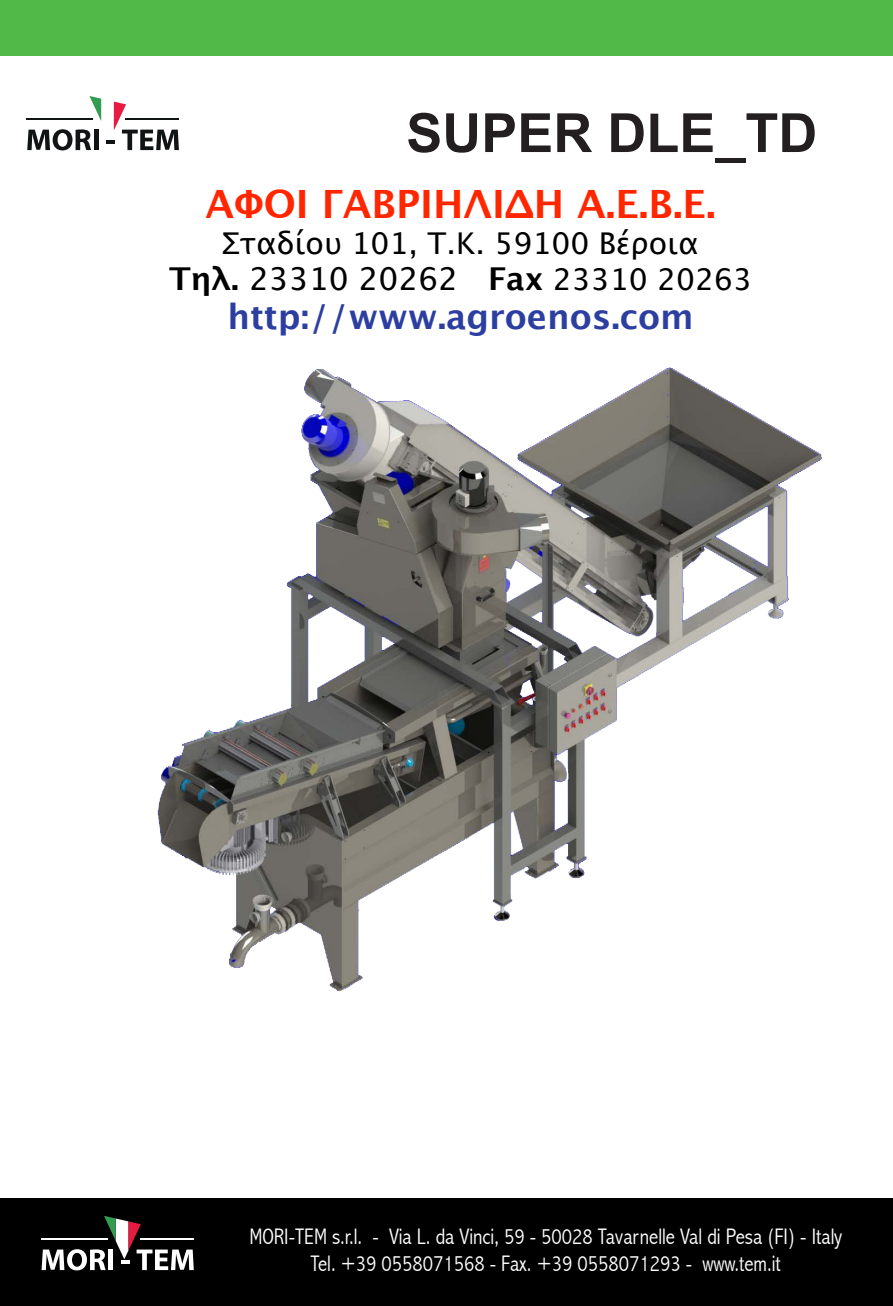
<style>
.page{position:relative;width:893px;height:1306px;background:#fff}
.page>*{position:absolute;margin:0;border:0;box-sizing:border-box;transform-origin:0 0}
.t1{font:700 54px "Arial";color:#231f20}
.t2{font:700 39px "Lucida Grande";color:#ff2600}
.t3{font:700 34.5px "Lucida Grande";color:#2c3fa0}
.t4{font:31.5px "Lucida Grande";color:#000}
.t5{font:30px "Lucida Grande";color:#000}
.t6{font:300 condensed 22.5px/27px "Abadi";color:#fff;text-align:center}
.s1{font-weight:700}
.s2{font-size:30px}
</style>
<div class="page">
<div style="left:0;top:0;width:893px;height:55px;background:#51b948"></div>
<svg style="left:27px;top:96px;width:152px;height:54px"></svg>
<hr style="left:26px;top:118px;width:67px;height:2px;background:#101414">
<hr style="left:125px;top:118px;width:53px;height:2px;background:#101414">
<div style="left:0;top:1198px;width:893px;height:107px;background:#000"></div>
<svg style="left:42px;top:1215px;width:152px;height:55px"></svg>
<hr style="left:41px;top:1237px;width:66px;height:2px;background:#fff">
<hr style="left:140px;top:1237px;width:53px;height:2px;background:#fff">
<img style="left:157px;top:367px;width:665px;height:625px">
<h1 class="t1" style="left:406px;top:97px;width:413px">SUPER DLE_TD</h1>
<h2 class="t2" style="left:205px;top:180px;width:512px">ΑΦΟΙ ΓΑΒΡΙΗΛΙΔΗ Α.Ε.Β.Ε.</h2>
<h3 class="t5" style="left:222px;top:224px;width:478px">Σταδίου 101, Τ.Κ. 59100 Βέροια</h3>
<h3 class="t4" style="left:169px;top:259px;width:584px"><span class="s1">Τηλ.</span> 23310 20262 <span class="s1">Fax</span> <span class="s2">23310 20263</span></h3>
<h3 class="t3" style="left:227px;top:295px;width:468px">http://www.agroenos.com</h3>
<p class="t6" style="left:249px;top:1222px;width:594px">MORI-TEM s.r.l. - Via L. da Vinci, 59 - 50028 Tavarnelle Val di Pesa (FI) - Italy<br>Tel. +39 0558071568 - Fax. +39 0558071293 - www.tem.it</p>
</div>
